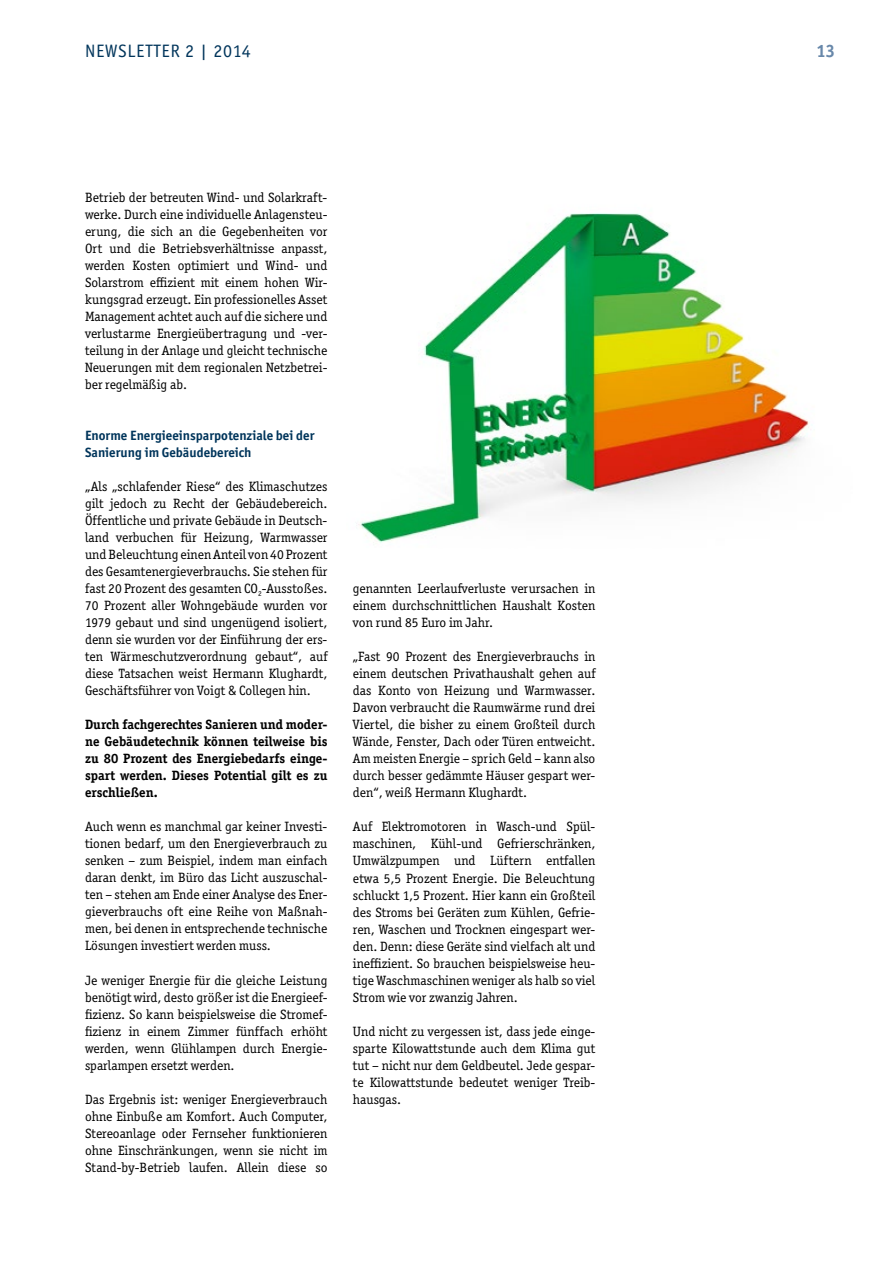
<style>
.page{position:relative;width:893px;height:1263px;background:#fff}
.page>*{position:absolute;margin:0;border:0;box-sizing:border-box;transform-origin:0 0}
.t1{font:18px "Officina San ITC";letter-spacing:.04em;color:#00355b}
.t2{font:700 18px "Officina San ITC";color:#6888aa}
.t3{font:13.5px/17px "Officina Ser ITC";color:#000;text-align:justify}
.t4{font:700 13.5px/17px "Officina Ser ITC";color:#000;text-align:justify}
.t5{font:700 13.5px/17px "Officina San ITC";color:#00355b}
</style>
<div class="page">
<img style="left:358px;top:213px;width:451px;height:330px">
<h1 class="t1" style="left:85px;top:41px;width:167px">NEWSLETTER 2 | 2014</h1>
<h1 class="t2" style="left:816px;top:40px;width:20px">13</h1>
<p class="t3" style="left:85px;top:189px;width:244px">Betrieb der betreuten Wind- und Solarkraft&shy;werke. Durch eine individuelle Anlagensteu&shy;erung, die sich an die Gegebenheiten vor Ort und die Betriebsverhältnisse anpasst, werden Kosten optimiert und Wind- und Solarstrom effizient mit einem hohen Wir&shy;kungsgrad erzeugt. Ein professionelles Asset Management achtet auch auf die sichere und verlustarme Energieübertragung und -ver&shy;teilung in der Anlage und gleicht technische Neuerungen mit dem regionalen Netzbetrei&shy;ber regelmäßig ab.</p>
<p class="t5" style="left:85px;top:427px;width:231px">Enorme Energieeinsparpotenziale bei der<br>Sanierung im Gebäudebereich</p>
<p class="t3" style="left:85px;top:478px;width:244px">„Als „schlafender Riese“ des Klimaschutzes gilt jedoch zu Recht der Gebäudebereich.<br>Öffentliche und private Gebäude in Deutsch&shy;land verbuchen für Heizung, Warmwasser und Beleuchtung einen Anteil von 40 Prozent des Gesamtenergieverbrauchs. Sie stehen für fast 20 Prozent des gesamten CO<sub>2</sub>-Ausstoßes.<br>70 Prozent aller Wohngebäude wurden vor 1979 gebaut und sind ungenügend isoliert, denn sie wurden vor der Einführung der ers&shy;ten Wärmeschutzverordnung gebaut“, auf diese Tatsachen weist Hermann Klughardt, Geschäftsführer von Voigt &amp; Collegen hin.</p>
<p class="t4" style="left:85px;top:716px;width:244px">Durch fachgerechtes Sanieren und moder&shy;ne Gebäudetechnik können teilweise bis zu 80 Prozent des Energiebedarfs einge&shy;spart werden. Dieses Potential gilt es zu erschließen.</p>
<p class="t3" style="left:85px;top:818px;width:244px">Auch wenn es manchmal gar keiner Investi&shy;tionen bedarf, um den Energieverbrauch zu senken – zum Beispiel, indem man einfach daran denkt, im Büro das Licht auszuschal&shy;ten – stehen am Ende einer Analyse des Ener&shy;gieverbrauchs oft eine Reihe von Maßnah&shy;men, bei denen in entsprechende technische Lösungen investiert werden muss.</p>
<p class="t3" style="left:85px;top:971px;width:244px">Je weniger Energie für die gleiche Leistung benötigt wird, desto größer ist die Energieef&shy;fizienz. So kann beispielsweise die Stromef&shy;fizienz in einem Zimmer fünffach erhöht werden, wenn Glühlampen durch Energie&shy;sparlampen ersetzt werden.</p>
<p class="t3" style="left:85px;top:1090px;width:244px">Das Ergebnis ist: weniger Energieverbrauch ohne Einbuße am Komfort. Auch Computer, Stereoanlage oder Fernseher funktionieren ohne Einschränkungen, wenn sie nicht im Stand-by-Betrieb laufen. Allein diese so</p>
<p class="t3" style="left:353px;top:580px;width:244px">genannten Leerlaufverluste verursachen in einem durchschnittlichen Haushalt Kosten von rund 85 Euro im Jahr.</p>
<p class="t3" style="left:353px;top:648px;width:244px">„Fast 90 Prozent des Energieverbrauchs in einem deutschen Privathaushalt gehen auf das Konto von Heizung und Warmwasser.<br>Davon verbraucht die Raumwärme rund drei Viertel, die bisher zu einem Großteil durch Wände, Fenster, Dach oder Türen entweicht.<br>Am meisten Energie – sprich Geld – kann also durch besser gedämmte Häuser gespart wer&shy;den“, weiß Hermann Klughardt.</p>
<p class="t3" style="left:353px;top:818px;width:244px">Auf Elektromotoren in Wasch-und Spül&shy;maschinen, Kühl-und Gefrierschränken, Umwälzpumpen und Lüftern entfallen etwa 5,5 Prozent Energie. Die Beleuchtung schluckt 1,5 Prozent. Hier kann ein Großteil des Stroms bei Geräten zum Kühlen, Gefrie&shy;ren, Waschen und Trocknen eingespart wer&shy;den. Denn: diese Geräte sind vielfach alt und ineffizient. So brauchen beispielsweise heu&shy;tige Waschmaschinen weniger als halb so viel Strom wie vor zwanzig Jahren.</p>
<p class="t3" style="left:353px;top:1022px;width:244px">Und nicht zu vergessen ist, dass jede einge&shy;sparte Kilowattstunde auch dem Klima gut tut – nicht nur dem Geldbeutel. Jede gespar&shy;te Kilowattstunde bedeutet weniger Treib&shy;hausgas.</p>
</div>
